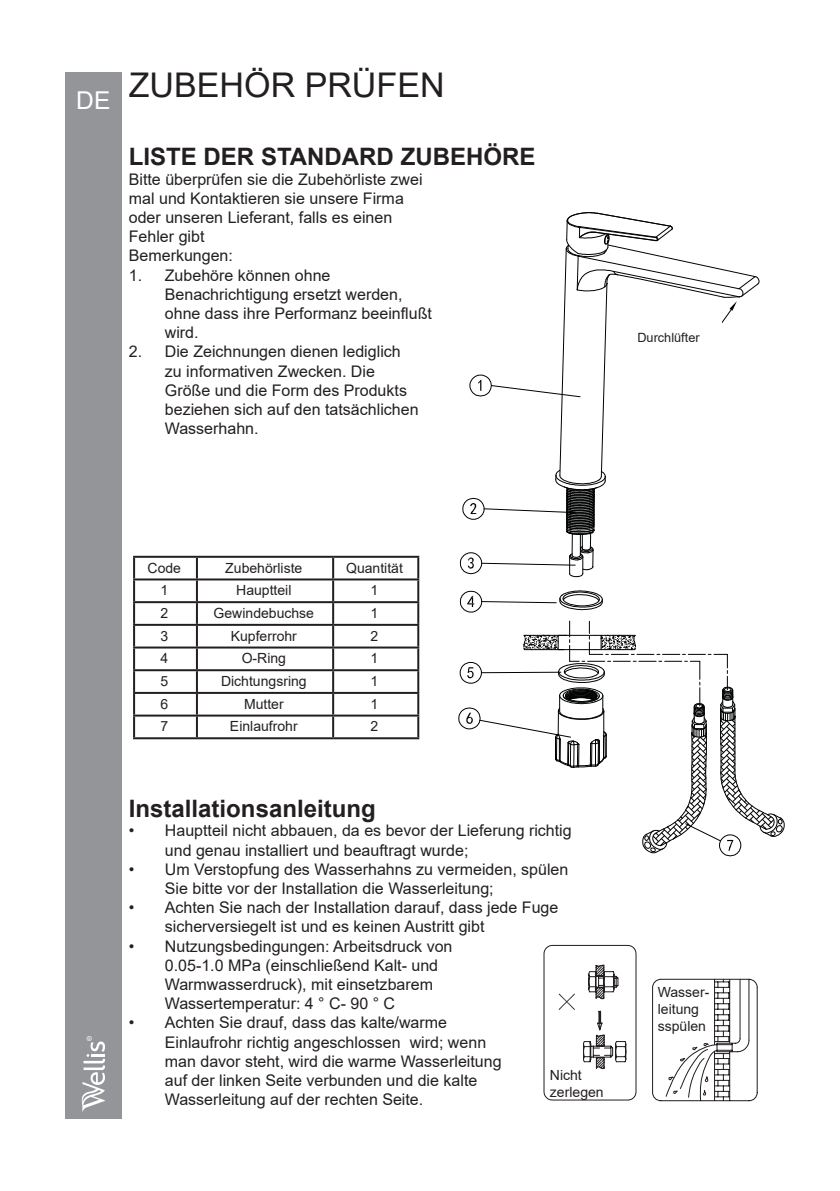
<style>
.page{position:relative;width:840px;height:1191px;background:#fff}
.page>*{position:absolute;margin:0;border:0;box-sizing:border-box;transform-origin:0 0}
.t1{font:34px "Arial";color:#231f20}
.t2{font:24.6px "Arial";color:#fff}
.t3{font:700 24px "Arial";color:#231f20}
.t4{font:16px/19.2px "Arial";color:#231f20}
.t5{font:14px/16.8px "Arial";color:#231f20}
.t6{font:12.8px "Arial";color:#231f20}
</style>
<div class="page">
<div style="left:65px;top:72px;width:57px;height:1047px;background:#939598"></div>
<svg style="left:543px;top:944px;width:214px;height:157px"></svg>
<svg style="left:81px;top:1036px;width:24px;height:76px"></svg>
<hr style="left:133px;top:556px;width:64px;height:2px;background:#231f20">
<hr style="left:133px;top:558px;width:2px;height:20px;background:#231f20">
<hr style="left:197px;top:556px;width:136px;height:2px;background:#231f20">
<hr style="left:196px;top:558px;width:2px;height:20px;background:#231f20">
<hr style="left:333px;top:556px;width:86px;height:2px;background:#231f20">
<hr style="left:332px;top:558px;width:2px;height:20px;background:#231f20">
<hr style="left:417px;top:558px;width:2px;height:20px;background:#231f20">
<hr style="left:133px;top:578px;width:64px;height:2px;background:#231f20">
<hr style="left:133px;top:580px;width:2px;height:21px;background:#231f20">
<hr style="left:197px;top:578px;width:136px;height:2px;background:#231f20">
<hr style="left:196px;top:580px;width:2px;height:21px;background:#231f20">
<hr style="left:333px;top:578px;width:86px;height:2px;background:#231f20">
<hr style="left:332px;top:580px;width:2px;height:21px;background:#231f20">
<hr style="left:417px;top:580px;width:2px;height:21px;background:#231f20">
<hr style="left:133px;top:601px;width:64px;height:2px;background:#231f20">
<hr style="left:133px;top:603px;width:2px;height:21px;background:#231f20">
<hr style="left:197px;top:601px;width:136px;height:2px;background:#231f20">
<hr style="left:196px;top:603px;width:2px;height:21px;background:#231f20">
<hr style="left:333px;top:601px;width:86px;height:2px;background:#231f20">
<hr style="left:332px;top:603px;width:2px;height:21px;background:#231f20">
<hr style="left:417px;top:603px;width:2px;height:21px;background:#231f20">
<hr style="left:133px;top:624px;width:64px;height:2px;background:#231f20">
<hr style="left:133px;top:626px;width:2px;height:20px;background:#231f20">
<hr style="left:197px;top:624px;width:136px;height:2px;background:#231f20">
<hr style="left:196px;top:626px;width:2px;height:20px;background:#231f20">
<hr style="left:333px;top:624px;width:86px;height:2px;background:#231f20">
<hr style="left:332px;top:626px;width:2px;height:20px;background:#231f20">
<hr style="left:417px;top:626px;width:2px;height:20px;background:#231f20">
<hr style="left:133px;top:646px;width:64px;height:2px;background:#231f20">
<hr style="left:133px;top:648px;width:2px;height:21px;background:#231f20">
<hr style="left:197px;top:646px;width:136px;height:2px;background:#231f20">
<hr style="left:196px;top:648px;width:2px;height:21px;background:#231f20">
<hr style="left:333px;top:646px;width:86px;height:2px;background:#231f20">
<hr style="left:332px;top:648px;width:2px;height:21px;background:#231f20">
<hr style="left:417px;top:648px;width:2px;height:21px;background:#231f20">
<hr style="left:133px;top:669px;width:64px;height:2px;background:#231f20">
<hr style="left:133px;top:671px;width:2px;height:21px;background:#231f20">
<hr style="left:197px;top:669px;width:136px;height:2px;background:#231f20">
<hr style="left:196px;top:671px;width:2px;height:21px;background:#231f20">
<hr style="left:333px;top:669px;width:86px;height:2px;background:#231f20">
<hr style="left:332px;top:671px;width:2px;height:21px;background:#231f20">
<hr style="left:417px;top:671px;width:2px;height:21px;background:#231f20">
<hr style="left:133px;top:692px;width:64px;height:2px;background:#231f20">
<hr style="left:133px;top:694px;width:2px;height:20px;background:#231f20">
<hr style="left:197px;top:692px;width:136px;height:2px;background:#231f20">
<hr style="left:196px;top:694px;width:2px;height:20px;background:#231f20">
<hr style="left:333px;top:692px;width:86px;height:2px;background:#231f20">
<hr style="left:332px;top:694px;width:2px;height:20px;background:#231f20">
<hr style="left:417px;top:694px;width:2px;height:20px;background:#231f20">
<hr style="left:133px;top:714px;width:64px;height:2px;background:#231f20">
<hr style="left:133px;top:716px;width:2px;height:21px;background:#231f20">
<hr style="left:197px;top:714px;width:136px;height:2px;background:#231f20">
<hr style="left:196px;top:716px;width:2px;height:21px;background:#231f20">
<hr style="left:333px;top:714px;width:86px;height:2px;background:#231f20">
<hr style="left:332px;top:716px;width:2px;height:21px;background:#231f20">
<hr style="left:417px;top:716px;width:2px;height:21px;background:#231f20">
<hr style="left:133px;top:737px;width:64px;height:2px;background:#231f20">
<hr style="left:197px;top:737px;width:136px;height:2px;background:#231f20">
<hr style="left:333px;top:737px;width:86px;height:2px;background:#231f20">
<svg style="left:459px;top:590px;width:144px;height:23px"></svg>
<svg style="left:458px;top:621px;width:326px;height:235px"></svg>
<svg style="left:459px;top:212px;width:300px;height:365px"></svg>
<div style="left:632px;top:322px;width:89px;height:30px;background:#fff"></div>
<h2 class="t2" style="left:76px;top:84px;width:36px">DE</h2>
<h1 class="t1" style="left:129px;top:61px;width:317px">ZUBEHÖR PRÜFEN</h1>
<h3 class="t3" style="left:129px;top:140px;width:408px">LISTE DER STANDARD ZUBEHÖRE</h3>
<p class="t4" style="left:129px;top:169px;width:295px">Bitte überprüfen sie die Zubehörliste zwei mal und Kontaktieren sie unsere Firma oder unseren Lieferant, falls es einen<br>Fehler gibt<br>Bemerkungen:</p>
<p class="t4" style="left:165px;top:265px;width:268px;text-indent:-36px">1. Zubehöre können ohne<br>Benachrichtigung ersetzt werden, ohne dass ihre Performanz beeinflußt wird.</p>
<p class="t4" style="left:165px;top:342px;width:255px;text-indent:-36px">2. Die Zeichnungen dienen lediglich zu informativen Zwecken. Die<br>Größe und die Form des Produkts beziehen sich auf den tatsächlichen<br>Wasserhahn.</p>
<p class="t6" style="left:637px;top:328px;width:64px">Durchlüfter</p>
<p class="t5" style="left:147px;top:559px;width:35px">Code</p>
<p class="t5" style="left:225px;top:559px;width:79px">Zubehörliste</p>
<p class="t5" style="left:346px;top:559px;width:58px">Quantität</p>
<p class="t5" style="left:160px;top:582px;width:9px">1</p>
<p class="t5" style="left:236px;top:582px;width:57px">Hauptteil</p>
<p class="t5" style="left:370px;top:582px;width:9px">1</p>
<p class="t5" style="left:160px;top:604px;width:9px">2</p>
<p class="t5" style="left:213px;top:604px;width:102px">Gewindebuchse</p>
<p class="t5" style="left:370px;top:604px;width:9px">1</p>
<p class="t5" style="left:160px;top:627px;width:9px">3</p>
<p class="t5" style="left:231px;top:627px;width:68px">Kupferrohr</p>
<p class="t5" style="left:370px;top:627px;width:9px">2</p>
<p class="t5" style="left:160px;top:650px;width:9px">4</p>
<p class="t5" style="left:241px;top:650px;width:46px">O-Ring</p>
<p class="t5" style="left:370px;top:650px;width:9px">1</p>
<p class="t5" style="left:160px;top:672px;width:9px">5</p>
<p class="t5" style="left:221px;top:672px;width:87px">Dichtungsring</p>
<p class="t5" style="left:370px;top:672px;width:9px">1</p>
<p class="t5" style="left:160px;top:695px;width:9px">6</p>
<p class="t5" style="left:244px;top:695px;width:41px">Mutter</p>
<p class="t5" style="left:370px;top:695px;width:9px">1</p>
<p class="t5" style="left:160px;top:718px;width:9px">7</p>
<p class="t5" style="left:230px;top:718px;width:69px">Einlaufrohr</p>
<p class="t5" style="left:370px;top:718px;width:9px">2</p>
<h3 class="t3" style="left:129px;top:791px;width:248px">Installationsanleitung</h3>
<p class="t4" style="left:165px;top:821px;width:408px;text-indent:-36px">• Hauptteil nicht abbauen, da es bevor der Lieferung richtig und genau installiert und beauftragt wurde;</p>
<p class="t4" style="left:165px;top:859px;width:405px;text-indent:-36px">• Um Verstopfung des Wasserhahns zu vermeiden, spülen<br>Sie bitte vor der Installation die Wasserleitung;</p>
<p class="t4" style="left:165px;top:898px;width:395px;text-indent:-36px">• Achten Sie nach der Installation darauf, dass jede Fuge sicherversiegelt ist und es keinen Austritt gibt</p>
<p class="t4" style="left:165px;top:936px;width:289px;text-indent:-36px">• Nutzungsbedingungen: Arbeitsdruck von 0.05-1.0 MPa (einschließend Kalt- und Warmwasserdruck), mit einsetzbarem Wassertemperatur: 4 ° C- 90 ° C</p>
<p class="t4" style="left:165px;top:1013px;width:338px;text-indent:-36px">• Achten Sie drauf, dass das kalte/warme Einlaufrohr richtig angeschlossen wird; wenn man davor steht, wird die warme Wasserleitung auf der linken Seite verbunden und die kalte Wasserleitung auf der rechten Seite.</p>
<p class="t5" style="left:549px;top:1066px;width:55px">Nicht zerlegen</p>
<p class="t5" style="left:657px;top:983px;width:53px">Wasser&shy;leitung sspülen</p>
</div>
